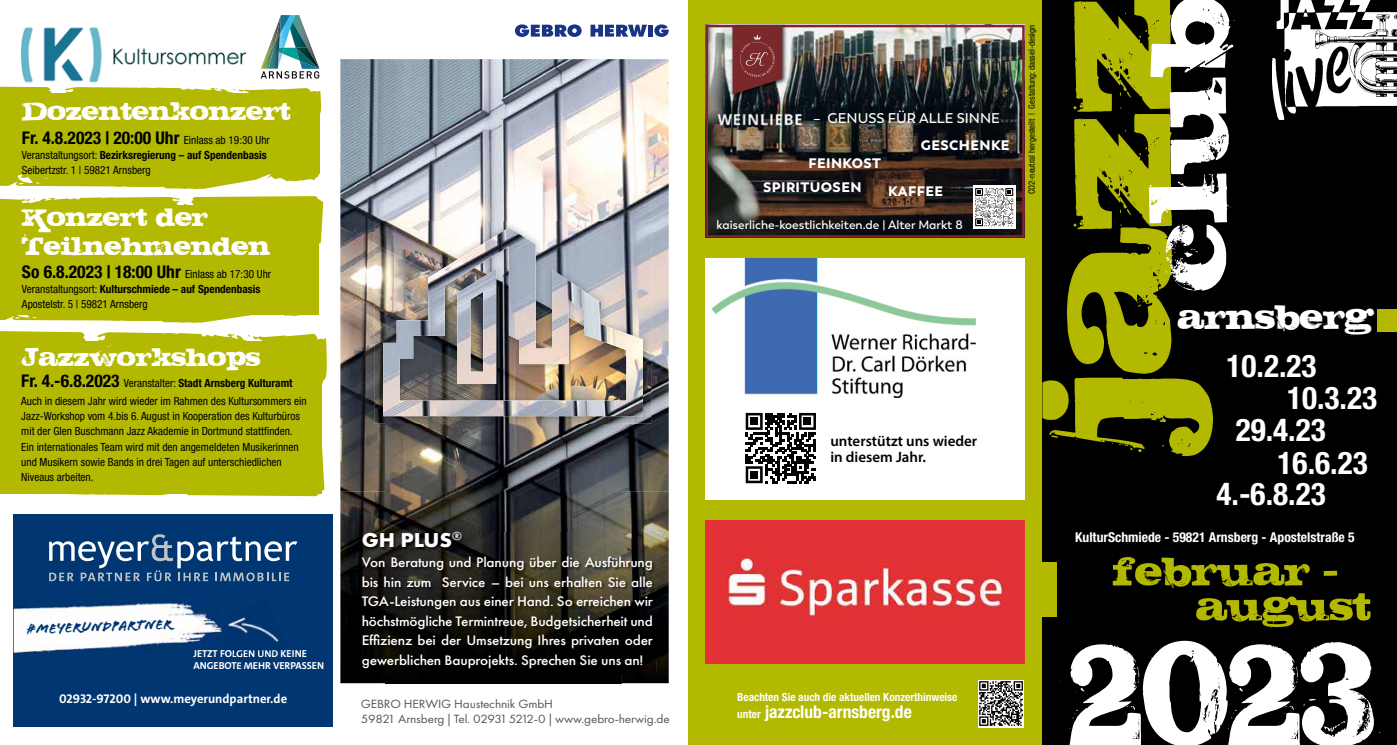
<style>
.page{position:relative;width:1397px;height:745px;background:#fff}
.page>*{position:absolute;margin:0;border:0;box-sizing:border-box;transform-origin:0 0}
.t1{font:50px "STEAK";color:#b3b800}
.t2{font:42.5px "STEAK";color:#fff}
.t3{font:31.25px/28.8px "STEAK";color:#fff}
.t4{font:700 condensed 31.25px "Helvetica Neue LT Std";color:#fff}
.t5{font:700 20.88px "Futura PT";color:#fff;scale:1.07 1}
.t6{font:700 condensed 17.5px "Helvetica Neue LT Std";color:#000}
.t7{font:700 condensed 17.5px "Helvetica Neue LT Std";color:#fff}
.t8{font:15px/16.1px "Myriad Variable Concept";color:#000}
.t9{font:14.5px "Flood Std";color:#003671}
.t10{font:500 14.38px/19.5px "Futura PT";letter-spacing:-.01em;color:#fff;text-align:justify;scale:1.07 1}
.t11{font:600 14px "Trenda";color:#fff}
.t12{font:900 13.75px/24px "Trenda";letter-spacing:.03em;color:#fff}
.t13{font:700 condensed 13.62px "Helvetica Neue LT Std";color:#fff}
.t14{font:700 12.62px "The Sans C4 s";letter-spacing:-.005em;color:#fff}
.t15{font:12.38px/14.9px "Futura PT";letter-spacing:-.01em;color:#565655;scale:1.08 1}
.t16{font:600 12.25px "Trenda";color:#fff}
.t17{font:condensed 11.25px/15px "Helvetica Neue LT Std";color:#000}
.t18{font:700 condensed 11.25px "Helvetica Neue LT Std";color:#fff}
.t19{font:700 10.12px/12.1px "The Sans C4 s";color:#fff}
.t20{font:condensed 8.75px "Helvetica Neue LT Std";color:#000}
.s1{font-weight:400;font-size:11.25px}
.s2{font-weight:700}
.s3{font-weight:700;font-size:17.5px}
.s4{font-size:11.25px}
</style>
<div class="page">
<div style="left:687px;top:0;width:355px;height:744px;background:#b3b800"></div>
<div style="left:0;top:341px;width:322px;height:152px;background:#b3b800"></div>
<img style="left:20px;top:27px;width:227px;height:56px">
<svg style="left:261px;top:15px;width:58px;height:63px"></svg>
<svg style="left:0;top:447px;width:324px;height:49px"></svg>
<div style="left:0;top:205px;width:318px;height:109px;background:#b3b800"></div>
<svg style="left:0;top:86px;width:323px;height:162px"></svg>
<svg style="left:0;top:286px;width:327px;height:98px"></svg>
<div style="left:1042px;top:0;width:354px;height:744px;background:#000"></div>
<svg style="left:1042px;top:0;width:170px;height:456px"></svg>
<svg style="left:1148px;top:0;width:86px;height:290px"></svg>
<div style="left:1377px;top:308px;width:19px;height:23px;background:#b3b800"></div>
<div style="left:1042px;top:562px;width:14px;height:55px;background:#b3b800"></div>
<img style="left:1272px;top:1px;width:112px;height:119px">
<hr style="left:1271px;top:0;width:125px;height:1px;background:#fff">
<img style="left:1384px;top:0;width:12px;height:106px">
<img style="left:705px;top:520px;width:319px;height:142px">
<img style="left:708px;top:28px;width:313px;height:206px">
<div style="left:705px;top:25px;width:319px;height:212px;border:2px solid #81252d"></div>
<div style="left:972px;top:185px;width:43px;height:43px;background:linear-gradient(to right,#fff,#fff)"></div>
<svg style="left:974px;top:188px;width:39px;height:38px"></svg>
<div style="left:730px;top:25px;width:57px;height:74px;background:#000;opacity:.75"></div>
<svg style="left:732px;top:25px;width:50px;height:69px;background:#773234"></svg>
<svg style="left:1060px;top:640px;width:314px;height:104px"></svg>
<div style="left:977px;top:679px;width:46px;height:47px;background:#fff"></div>
<svg style="left:979px;top:681px;width:43px;height:44px"></svg>
<div style="left:93px;top:149px;width:24px;height:25px;background:#b3b800"></div>
<div style="left:107px;top:286px;width:25px;height:25px;background:#b3b800"></div>
<div style="left:107px;top:430px;width:25px;height:24px;background:#b3b800"></div>
<div style="left:14px;top:514px;width:319px;height:212px;background:#003671"></div>
<img style="left:14px;top:601px;width:204px;height:53px">
<img style="left:193px;top:649px;width:25px;height:5px">
<svg style="left:49px;top:534px;width:248px;height:47px"></svg>
<img style="left:228px;top:617px;width:51px;height:25px">
<img style="left:218px;top:623px;width:8px;height:12px">
<img style="left:234px;top:656px;width:29px;height:1px">
<img style="left:232px;top:650px;width:45px;height:6px">
<img style="left:237px;top:662px;width:14px;height:5px">
<svg style="left:340px;top:24px;width:329px;height:660px"></svg>
<svg style="left:515px;top:24px;width:66px;height:13px"></svg>
<svg style="left:590px;top:25px;width:57px;height:12px"></svg>
<div style="left:648px;top:25px;width:5px;height:12px;background:#1a3485"></div>
<svg style="left:654px;top:24px;width:14px;height:13px"></svg>
<img style="left:340px;top:59px;width:328px;height:173px">
<img style="left:340px;top:232px;width:45px;height:259px">
<img style="left:622px;top:232px;width:46px;height:259px">
<img style="left:385px;top:423px;width:237px;height:68px">
<img style="left:375px;top:221px;width:276px;height:202px">
<img style="left:383px;top:227px;width:259px;height:189px">
<img style="left:457px;top:269px;width:39px;height:114px">
<img style="left:340px;top:491px;width:328px;height:76px">
<img style="left:340px;top:567px;width:45px;height:115px">
<img style="left:622px;top:567px;width:46px;height:115px">
<div style="left:385px;top:670px;width:237px;height:12px;background:#000"></div>
<img style="left:362px;top:532px;width:294px;height:138px">
<div style="left:705px;top:258px;width:319px;height:241px;background:#fff"></div>
<img style="left:711px;top:258px;width:264px;height:139px">
<svg style="left:745px;top:412px;width:70px;height:71px"></svg>
<div style="left:750px;top:417px;width:7px;height:8px;background:#000"></div>
<div style="left:803px;top:417px;width:8px;height:8px;background:#000"></div>
<div style="left:750px;top:471px;width:7px;height:7px;background:#000"></div>
<h3 class="t3" style="left:22px;top:97px;width:270px">Dozentenkonzert</h3>
<h3 class="t6" style="left:22px;top:127px;width:249px">Fr. 4.8.2023 | 20:00 Uhr <span class="s1">Einlass ab 19:30 Uhr</span></h3>
<p class="t17" style="left:22px;top:147px;width:246px">Veranstaltungsort: <span class="s2">Bezirksregierung – auf Spendenbasis<br></span>Seibertzstr. 1 | 59821 Arnsberg</p>
<h3 class="t3" style="left:22px;top:202px;width:249px">Konzert der<br>Teilnehmenden</h3>
<h3 class="t6" style="left:22px;top:261px;width:251px">So 6.8.2023 | 18:00 Uhr <span class="s1">Einlass ab 17:30 Uhr</span></h3>
<p class="t17" style="left:22px;top:281px;width:240px">Veranstaltungsort: <span class="s2">Kulturschmiede – auf Spendenbasis<br></span>Apostelstr. 5 | 59821 Arnsberg</p>
<h3 class="t3" style="left:22px;top:342px;width:240px">Jazzworkshops</h3>
<p class="t17" style="left:21px;top:373px;width:287px;line-height:18.5px"><span class="s3">Fr. 4.-6.8.2023</span> Veranstalter: <span class="s2">Stadt Arnsberg Kulturamt<br></span>Auch in diesem Jahr wird wieder im Rahmen des Kultursommers ein</p>
<p class="t17" style="left:21px;top:408px;width:280px">Jazz-Workshop vom 4.bis 6. August in Kooperation des Kulturbüros mit der Glen Buschmann Jazz Akademie in Dortmund stattfinden.<br>Ein internationales Team wird mit den angemeldeten Musikerinnen und Musikern sowie Bands in drei Tagen auf unterschiedlichen Niveaus arbeiten.</p>
<p class="t9" style="left:26px;top:620px;width:148px;rotate:-2deg">#meyerundpartner</p>
<p class="t19" style="left:193px;top:647px;width:132px">JETZT FOLGEN UND KEINE<br>ANGEBOTE MEHR VERPASSEN</p>
<p class="t14" style="left:59px;top:690px;width:229px">02932-97200 | www.meyerundpartner.de</p>
<h3 class="t5" style="left:361px;top:526px;width:95px">GH PLUS<sup>®</sup></h3>
<p class="t10" style="left:361px;top:552px;width:274px">Von Beratung und Planung über die Ausführung bis hin zum Service – bei uns erhalten Sie alle TGA-Leistungen aus einer Hand. So erreichen wir höchstmögliche Termintreue, Budgetsicherheit und Effizienz bei der Umsetzung Ihres privaten oder gewerblichen Bauprojekts. Sprechen Sie uns an!</p>
<p class="t15" style="left:361px;top:696px;width:288px">GEBRO HERWIG Haustechnik GmbH<br>59821 Arnsberg | Tel. 02931 5212-0 | www.gebro-herwig.de</p>
<p class="t11" style="left:813px;top:110px;width:188px">– GENUSS FÜR ALLE SINNE</p>
<p class="t12" style="left:763px;top:151px;width:119px;text-indent:45px">FEINKOST<br>SPIRITUOSEN</p>
<p class="t12" style="left:920px;top:133px;width:90px">GESCHENKE</p>
<p class="t12" style="left:888px;top:179px;width:57px">KAFFEE</p>
<p class="t16" style="left:716px;top:217px;width:248px">kaiserliche-koestlichkeiten.de | Alter Markt 8</p>
<p class="t20" style="left:1026px;top:194px;width:171px;rotate:-90deg">CO2-neutral hergestellt | Gestaltung: dassel-design</p>
<h3 class="t8" style="left:830px;top:432px;width:148px">unterstützt uns wieder in diesem Jahr.</h3>
<p class="t18" style="left:737px;top:689px;width:222px">Beachten Sie auch die aktuellen Konzerthinweise</p>
<h3 class="t7" style="left:737px;top:701px;width:176px"><span class="s4">unter</span> jazzclub-arnsberg.de</h3>
<h2 class="t2" style="left:1177px;top:291px;width:195px">arnsberg</h2>
<h3 class="t4" style="left:1226px;top:346px;width:91px">10.2.23</h3>
<h3 class="t4" style="left:1286px;top:378px;width:91px">10.3.23</h3>
<h3 class="t4" style="left:1235px;top:411px;width:91px">29.4.23</h3>
<h3 class="t4" style="left:1277px;top:443px;width:91px">16.6.23</h3>
<h3 class="t4" style="left:1216px;top:474px;width:111px">4.-6.8.23</h3>
<p class="t13" style="left:1075px;top:528px;width:281px">KulturSchmiede - 59821 Arnsberg - Apostelstraße 5</p>
<h1 class="t1" style="left:1112px;top:540px;width:227px">februar -</h1>
<h1 class="t1" style="left:1195px;top:575px;width:176px">august</h1>
</div>
